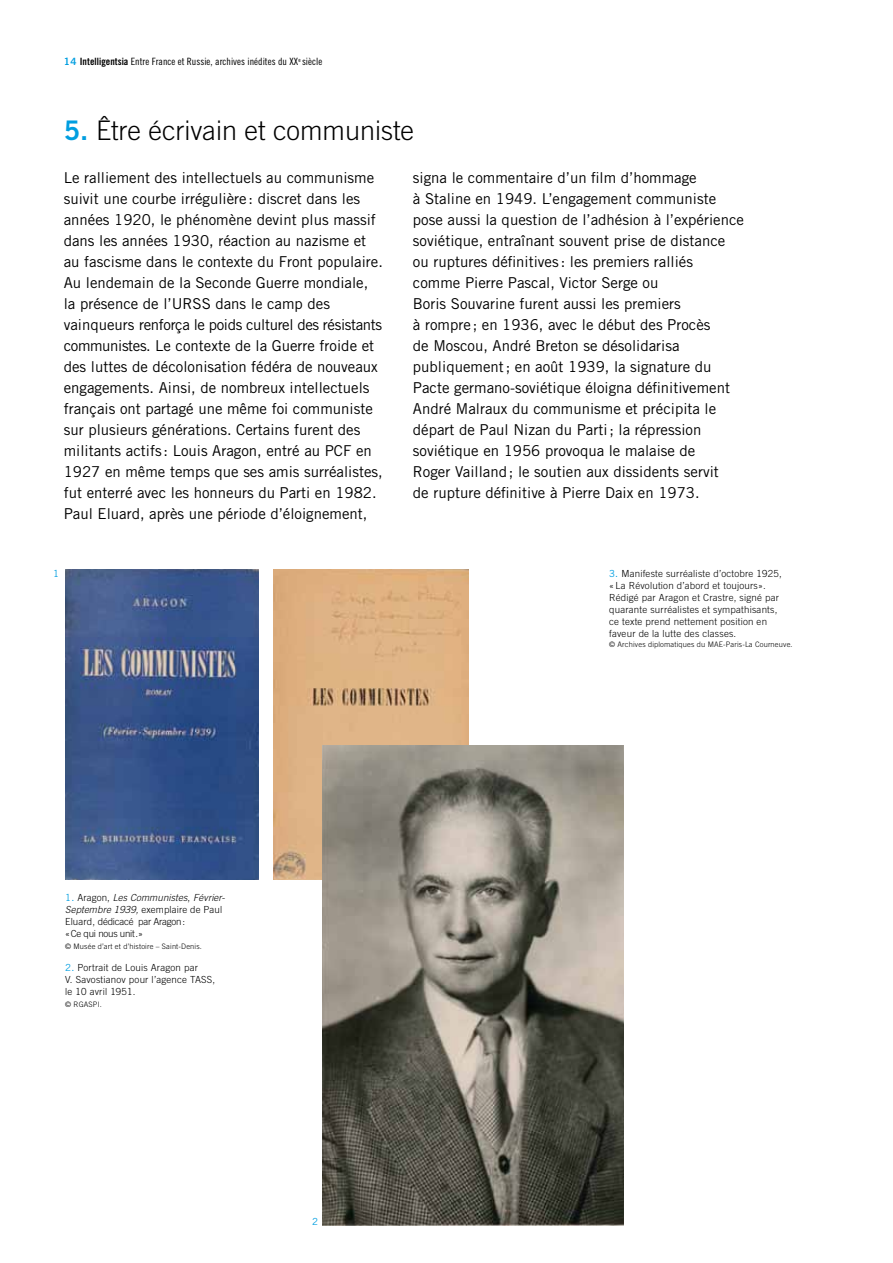
<style>
.page{position:relative;width:893px;height:1263px;background:#fff}
.page>*{position:absolute;margin:0;border:0;box-sizing:border-box;transform-origin:0 0}
.t1{font:300 27px "Trade Gothic";color:#000}
.t2{font:15px/21px "Trade Gothic";color:#000}
.t3{font:10.05px "Trade Gothic Cond Eighteen";letter-spacing:.005em;color:#000}
.t4{font:300 9.75px/12px "Trade Gothic";letter-spacing:.02em;color:#000}
.t5{font:300 9.75px/12px "Trade Gothic";letter-spacing:-.025em;color:#000}
.t6{font:9.75px "Trade Gothic";color:#009ee0}
.t7{font:300 7.5px "Trade Gothic";letter-spacing:.02em;color:#000}
.s1{font-family:"Trade Gothic Bold Two";color:#009ee0}
.s2{font-family:"Trade Gothic Bold Cond Twenty"}
.s3{font-family:"Trade Gothic Bold Two";font-weight:400;color:#009ee0}
.s4{font-weight:400;color:#009ee0}
.s5{font-style:italic}
</style>
<div class="page">
<img style="left:65px;top:570px;width:193px;height:309px">
<img style="left:273px;top:569px;width:195px;height:311px">
<img style="left:322px;top:746px;width:301px;height:479px">
<p class="t3" style="left:64px;top:55px;width:260px"><span class="s1">14</span> <span class="s2">Intelligentsia</span> Entre France et Russie, archives inédites du XX<sup>e</sup> siècle</p>
<h1 class="t1" style="left:64px;top:114px;width:352px"><span class="s3">5.</span> être écrivain et communiste</h1>
<p class="t2" style="left:64px;top:167px;width:321px">Le ralliement des intellectuels au communisme suivit une courbe irrégulière: discret dans les années 1920, le phénomène devint plus massif dans les années 1930, réaction au nazisme et au fascisme dans le contexte du Front populaire.<br>Au lendemain de la Seconde Guerre mondiale, la présence de l’URSS dans le camp des vainqueurs renforça le poids culturel des résistants communistes. Le contexte de la Guerre froide et des luttes de décolonisation fédéra de nouveaux engagements. Ainsi, de nombreux intellectuels français ont partagé une même foi communiste sur plusieurs générations. Certains furent des militants actifs : Louis Aragon, entré au PCF en 1927 en même temps que ses amis surréalistes, fut enterré avec les honneurs du Parti en 1982.<br>Paul Eluard, après une période d’éloignement,</p>
<p class="t2" style="left:413px;top:167px;width:333px">signa le commentaire d’un film d’hommage<br>à Staline en 1949. L’engagement communiste pose aussi la question de l’adhésion à l’expérience soviétique, entraînant souvent prise de distance ou ruptures définitives : les premiers ralliés comme Pierre Pascal, Victor Serge ou<br>Boris Souvarine furent aussi les premiers<br>à rompre ; en 1936, avec le début des Procès<br>de Moscou, André Breton se désolidarisa publiquement; en août 1939, la signature du Pacte germano-soviétique éloigna définitivement André Malraux du communisme et précipita le départ de Paul Nizan du Parti; la répression soviétique en 1956 provoqua le malaise de<br>Roger Vailland; le soutien aux dissidents servit<br>de rupture définitive à Pierre Daix en 1973.</p>
<p class="t6" style="left:53px;top:567px;width:7px">1</p>
<p class="t5" style="left:65px;top:891px;width:161px"><span class="s4">1.</span> Aragon, <span class="s5">Les communistes</span>, <span class="s5">Février-<br>Septembre 1939,</span> exemplaire de Paul<br>Eluard, dédicacé par Aragon:<br>«Ce qui nous unit.»</p>
<p class="t7" style="left:65px;top:941px;width:138px">© Musée d’art et d’histoire – Saint-Denis.</p>
<p class="t4" style="left:65px;top:962px;width:152px"><span class="s4">2.</span> Portrait de Louis Aragon par<br>V. Savostianov pour l’agence TASS, le 10 avril 1951.</p>
<p class="t7" style="left:65px;top:1000px;width:38px">© RGASPI.</p>
<p class="t6" style="left:312px;top:1216px;width:7px">2</p>
<p class="t4" style="left:609px;top:567px;width:174px"><span class="s4">3.</span> Manifeste surréaliste d’octobre 1925, « La Révolution d’abord et toujours».<br>Rédigé par Aragon et Crastre, signé par quarante surréalistes et sympathisants, ce texte prend nettement position en faveur de la lutte des classes.</p>
<p class="t7" style="left:609px;top:640px;width:185px">© Archives diplomatiques du MAE-Paris-La Courneuve.</p>
</div>
